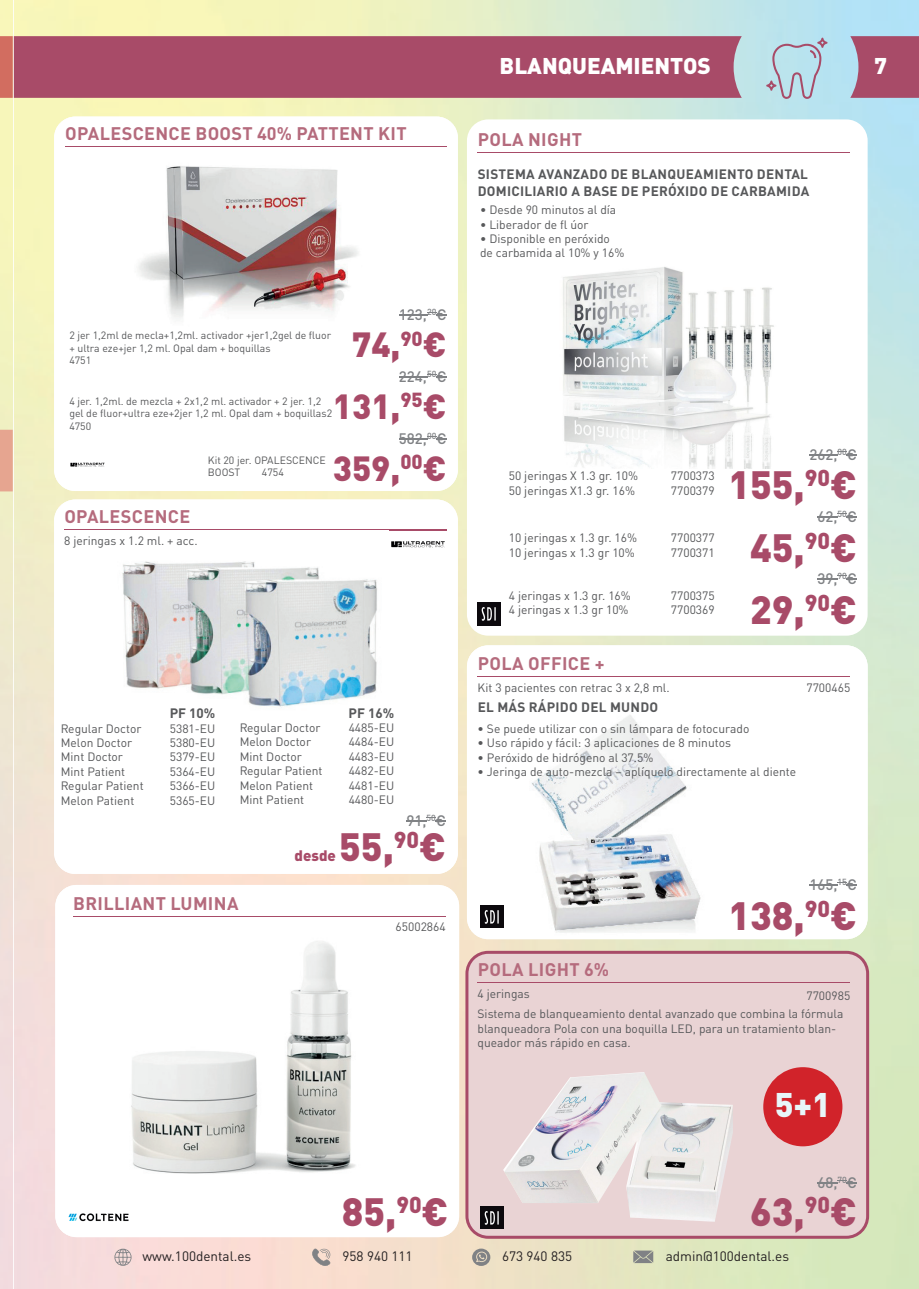
<style>
.page{position:relative;width:919px;height:1289px;background:#fff}
.page>*{position:absolute;margin:0;border:0;box-sizing:border-box;transform-origin:0 0}
.t1{font:900 39px "DIN Pro";color:#a84b68}
.t2{font:900 34.5px "DIN Pro";color:#a84b68}
.t3{font:900 33.75px "DIN Pro";color:#e8f6f9}
.t4{font:900 22.5px "DIN Pro";color:#fff}
.t5{font:700 18px "DIN Pro";letter-spacing:.02em;color:#b56b7d}
.t6{font:500 15px "DIN Pro";color:#808285}
.t7{font:900 15px "DIN Pro";color:#a84b68}
.t8{font:700 13.5px/16.2px "DIN Pro";letter-spacing:.02em;color:#57585a}
.t9{font:13.5px "DIN Pro";color:#231f20}
.t10{font:12px/14.4px "DIN Pro";color:#57585a}
.t11{font:10.5px/12.6px "DIN Pro";color:#57585a}
</style>
<div class="page">
<img style="left:13px;top:0;width:905px;height:1288px">
<svg style="left:14px;top:36px;width:904px;height:62px;background:#a95672"></svg>
<svg style="left:114px;top:1248px;width:18px;height:17px"></svg>
<svg style="left:310px;top:1248px;width:20px;height:19px"></svg>
<svg style="left:472px;top:1248px;width:18px;height:17px"></svg>
<svg style="left:633px;top:1250px;width:20px;height:12px"></svg>
<svg style="left:766px;top:38px;width:61px;height:61px;background:#b6cdda"></svg>
<svg style="left:0;top:36px;width:13px;height:62px"></svg>
<div style="left:55px;top:884px;width:404px;height:353px;background:#fff;border-radius:21px"></div>
<img style="left:131px;top:941px;width:225px;height:233px">
<svg style="left:0;top:430px;width:13px;height:61px"></svg>
<div style="left:465px;top:950px;width:404px;height:288px;background:#e9d3d4"></div>
<div style="left:467px;top:645px;width:400px;height:294px;background:#fff;border-radius:21px"></div>
<img style="left:499px;top:715px;width:202px;height:218px">
<div style="left:467px;top:119px;width:400px;height:516px;background:#fff;border-radius:21px"></div>
<hr style="left:477px;top:676px;width:373px;height:1px;background:#a84b68">
<hr style="left:477px;top:982px;width:373px;height:1px;background:#a84b68">
<hr style="left:477px;top:152px;width:373px;height:1px;background:#a84b68">
<svg style="left:809px;top:882px;width:47px;height:4px"></svg>
<svg style="left:817px;top:1179px;width:39px;height:4px"></svg>
<svg style="left:817px;top:575px;width:39px;height:4px"></svg>
<svg style="left:817px;top:513px;width:39px;height:4px"></svg>
<svg style="left:809px;top:451px;width:47px;height:4px"></svg>
<img style="left:563px;top:267px;width:211px;height:201px">
<img style="left:477px;top:602px;width:23px;height:23px">
<img style="left:480px;top:905px;width:23px;height:22px">
<img style="left:480px;top:1206px;width:23px;height:22px">
<hr style="left:73px;top:916px;width:372px;height:1px;background:#a84b68">
<div style="left:54px;top:499px;width:404px;height:375px;background:#fff;border-radius:21px"></div>
<img style="left:122px;top:561px;width:255px;height:147px">
<div style="left:54px;top:117px;width:404px;height:374px;background:#fff;border-radius:21px"></div>
<img style="left:138px;top:166px;width:220px;height:153px">
<hr style="left:65px;top:146px;width:381px;height:1px;background:#a84b68">
<svg style="left:399px;top:436px;width:47px;height:3px"></svg>
<svg style="left:399px;top:374px;width:47px;height:3px"></svg>
<svg style="left:399px;top:312px;width:47px;height:4px"></svg>
<img style="left:70px;top:462px;width:35px;height:5px">
<hr style="left:64px;top:529px;width:382px;height:1px;background:#a84b68">
<svg style="left:406px;top:817px;width:40px;height:4px"></svg>
<img style="left:389px;top:530px;width:57px;height:18px">
<div style="left:763px;top:1067px;width:79px;height:79px;background:#d1232a;border-radius:50%"></div>
<img style="left:503px;top:1071px;width:229px;height:150px">
<img style="left:68px;top:1213px;width:61px;height:9px">
<h3 class="t5" style="left:65px;top:119px;width:343px">OPALESCENCE BOOST 40% PATTENT KIT</h3>
<p class="t11" style="left:69px;top:328px;width:263px">2 jer 1,2ml de mecla+1,2ml. activador +jer1,2gel de fluor + ultra eze+jer 1,2 ml. Opal dam + boquillas<br>4751</p>
<p class="t6" style="left:399px;top:303px;width:49px">123,<sup>20</sup>€</p>
<h2 class="t2" style="left:352px;top:315px;width:96px">74,<sup>90</sup>€</h2>
<p class="t6" style="left:399px;top:364px;width:49px">224,<sup>50</sup>€</p>
<h2 class="t2" style="left:333px;top:376px;width:115px">131,<sup>95</sup>€</h2>
<p class="t11" style="left:69px;top:394px;width:264px">4 jer. 1,2ml. de mezcla + 2x1,2 ml. activador + 2 jer. 1,2 gel de fluor+ultra eze+2jer 1,2 ml. Opal dam + boquillas2<br>4750</p>
<h3 class="t5" style="left:64px;top:502px;width:127px">OPALESCENCE</h3>
<p class="t10" style="left:64px;top:532px;width:135px">8 jeringas x 1.2 ml. + acc.</p>
<p class="t11" style="left:208px;top:452px;width:119px">Kit 20 jer. OPALESCENCE<br>BOOST</p>
<p class="t11" style="left:262px;top:465px;width:23px">4754</p>
<p class="t6" style="left:399px;top:426px;width:49px">582,<sup>00</sup>€</p>
<h2 class="t2" style="left:333px;top:438px;width:115px">359,<sup>00</sup>€</h2>
<p class="t8" style="left:170px;top:703px;width:47px">PF 10%</p>
<p class="t8" style="left:348px;top:703px;width:47px">PF 16%</p>
<p class="t10" style="left:61px;top:720px;width:82px">Regular Doctor</p>
<p class="t10" style="left:170px;top:720px;width:47px">5381-EU</p>
<p class="t10" style="left:61px;top:734px;width:73px">Melon Doctor</p>
<p class="t10" style="left:170px;top:734px;width:47px">5380-EU</p>
<p class="t10" style="left:61px;top:748px;width:64px">Mint Doctor</p>
<p class="t10" style="left:170px;top:748px;width:47px">5379-EU</p>
<p class="t10" style="left:61px;top:763px;width:66px">Mint Patient</p>
<p class="t10" style="left:170px;top:763px;width:47px">5364-EU</p>
<p class="t10" style="left:61px;top:777px;width:84px">Regular Patient</p>
<p class="t10" style="left:170px;top:777px;width:47px">5366-EU</p>
<p class="t10" style="left:61px;top:792px;width:75px">Melon Patient</p>
<p class="t10" style="left:170px;top:792px;width:47px">5365-EU</p>
<p class="t10" style="left:240px;top:719px;width:82px">Regular Doctor</p>
<p class="t10" style="left:349px;top:719px;width:47px">4485-EU</p>
<p class="t10" style="left:240px;top:733px;width:73px">Melon Doctor</p>
<p class="t10" style="left:349px;top:733px;width:47px">4484-EU</p>
<p class="t10" style="left:240px;top:748px;width:64px">Mint Doctor</p>
<p class="t10" style="left:349px;top:748px;width:47px">4483-EU</p>
<p class="t10" style="left:240px;top:762px;width:84px">Regular Patient</p>
<p class="t10" style="left:349px;top:762px;width:47px">4482-EU</p>
<p class="t10" style="left:240px;top:776px;width:75px">Melon Patient</p>
<p class="t10" style="left:349px;top:776px;width:47px">4481-EU</p>
<p class="t10" style="left:240px;top:791px;width:66px">Mint Patient</p>
<p class="t10" style="left:349px;top:791px;width:47px">4480-EU</p>
<p class="t6" style="left:406px;top:808px;width:41px">91,<sup>50</sup>€</p>
<h1 class="t1" style="left:339px;top:813px;width:108px">55,<sup>90</sup>€</h1>
<p class="t7" style="left:294px;top:843px;width:43px">desde</p>
<h3 class="t5" style="left:73px;top:888px;width:167px">BRILLIANT LUMINA</h3>
<p class="t10" style="left:395px;top:918px;width:52px">65002864</p>
<h1 class="t1" style="left:342px;top:1177px;width:108px">85,<sup>90</sup>€</h1>
<h3 class="t4" style="left:499px;top:46px;width:213px">BLANQUEAMIENTOS</h3>
<h3 class="t4" style="left:874px;top:46px;width:14px">7</h3>
<h3 class="t5" style="left:477px;top:124px;width:106px">POLA NIGHT</h3>
<p class="t8" style="left:477px;top:165px;width:333px">SISTEMA AVANZADO DE BLANQUEAMIENTO DENTAL<br>DOMICILIARIO A BASE DE PERÓXIDO DE CARBAMIDA</p>
<p class="t10" style="left:480px;top:201px;width:138px">• Desde 90 minutos al día</p>
<p class="t10" style="left:480px;top:216px;width:110px">• Liberador de fl úor</p>
<p class="t10" style="left:480px;top:230px;width:146px">• Disponible en peróxido de carbamida al 10% y 16%</p>
<p class="t10" style="left:508px;top:467px;width:131px">50 jeringas X 1.3 gr. 10%</p>
<p class="t10" style="left:670px;top:467px;width:45px">7700373</p>
<p class="t10" style="left:508px;top:482px;width:128px">50 jeringas X1.3 gr. 16%</p>
<p class="t10" style="left:670px;top:482px;width:45px">7700379</p>
<p class="t10" style="left:508px;top:529px;width:130px">10 jeringas x 1.3 gr. 16%</p>
<p class="t10" style="left:670px;top:529px;width:45px">7700377</p>
<p class="t10" style="left:508px;top:544px;width:128px">10 jeringas x 1.3 gr 10%</p>
<p class="t10" style="left:670px;top:544px;width:45px">7700371</p>
<p class="t10" style="left:508px;top:587px;width:124px">4 jeringas x 1.3 gr. 16%</p>
<p class="t10" style="left:670px;top:587px;width:45px">7700375</p>
<p class="t10" style="left:508px;top:601px;width:121px">4 jeringas x 1.3 gr 10%</p>
<p class="t10" style="left:670px;top:601px;width:45px">7700369</p>
<h3 class="t5" style="left:477px;top:648px;width:128px">POLA OFFICE +</h3>
<p class="t10" style="left:477px;top:679px;width:194px">Kit 3 pacientes con retrac 3 x 2,8 ml.</p>
<p class="t8" style="left:477px;top:697px;width:182px">EL MÁS RÁPIDO DEL MUNDO</p>
<p class="t6" style="left:809px;top:442px;width:49px">262,<sup>00</sup>€</p>
<h1 class="t1" style="left:728px;top:452px;width:130px">155,<sup>90</sup>€</h1>
<p class="t6" style="left:817px;top:504px;width:41px">62,<sup>50</sup>€</p>
<h1 class="t1" style="left:750px;top:514px;width:108px">45,<sup>90</sup>€</h1>
<p class="t6" style="left:817px;top:566px;width:41px">39,<sup>90</sup>€</p>
<h1 class="t1" style="left:750px;top:576px;width:108px">29,<sup>90</sup>€</h1>
<p class="t10" style="left:806px;top:679px;width:45px">7700465</p>
<p class="t10" style="left:477px;top:720px;width:273px">• Se puede utilizar con o sin lámpara de fotocurado</p>
<p class="t10" style="left:477px;top:734px;width:255px">• Uso rápido y fácil: 3 aplicaciones de 8 minutos</p>
<p class="t10" style="left:477px;top:749px;width:177px">• Peróxido de hidrógeno al 37.5%</p>
<p class="t10" style="left:477px;top:763px;width:320px">• Jeringa de auto-mezcla – aplíquelo directamente al diente</p>
<p class="t6" style="left:809px;top:872px;width:49px">165,<sup>15</sup>€</p>
<h3 class="t5" style="left:477px;top:954px;width:133px">POLA LIGHT 6%</h3>
<h1 class="t1" style="left:728px;top:882px;width:130px">138,<sup>90</sup>€</h1>
<p class="t10" style="left:477px;top:981px;width:367px;line-height:20.9px">4 jeringas<br>Sistema de blanqueamiento dental avanzado que combina la fórmula</p>
<p class="t10" style="left:477px;top:1020px;width:360px">blanqueadora Pola con una boquilla LED, para un tratamiento blan&shy;queador más rápido en casa.</p>
<p class="t10" style="left:806px;top:987px;width:45px">7700985</p>
<h3 class="t3" style="left:774px;top:1076px;width:58px">5+1</h3>
<p class="t6" style="left:817px;top:1170px;width:41px">68,<sup>70</sup>€</p>
<h1 class="t1" style="left:750px;top:1178px;width:108px">63,<sup>90</sup>€</h1>
<p class="t9" style="left:142px;top:1245px;width:110px">www.100dental.es</p>
<p class="t9" style="left:342px;top:1245px;width:72px">958 940 111</p>
<p class="t9" style="left:502px;top:1245px;width:72px">673 940 835</p>
<p class="t9" style="left:665px;top:1245px;width:125px">admin@100dental.es</p>
</div>
